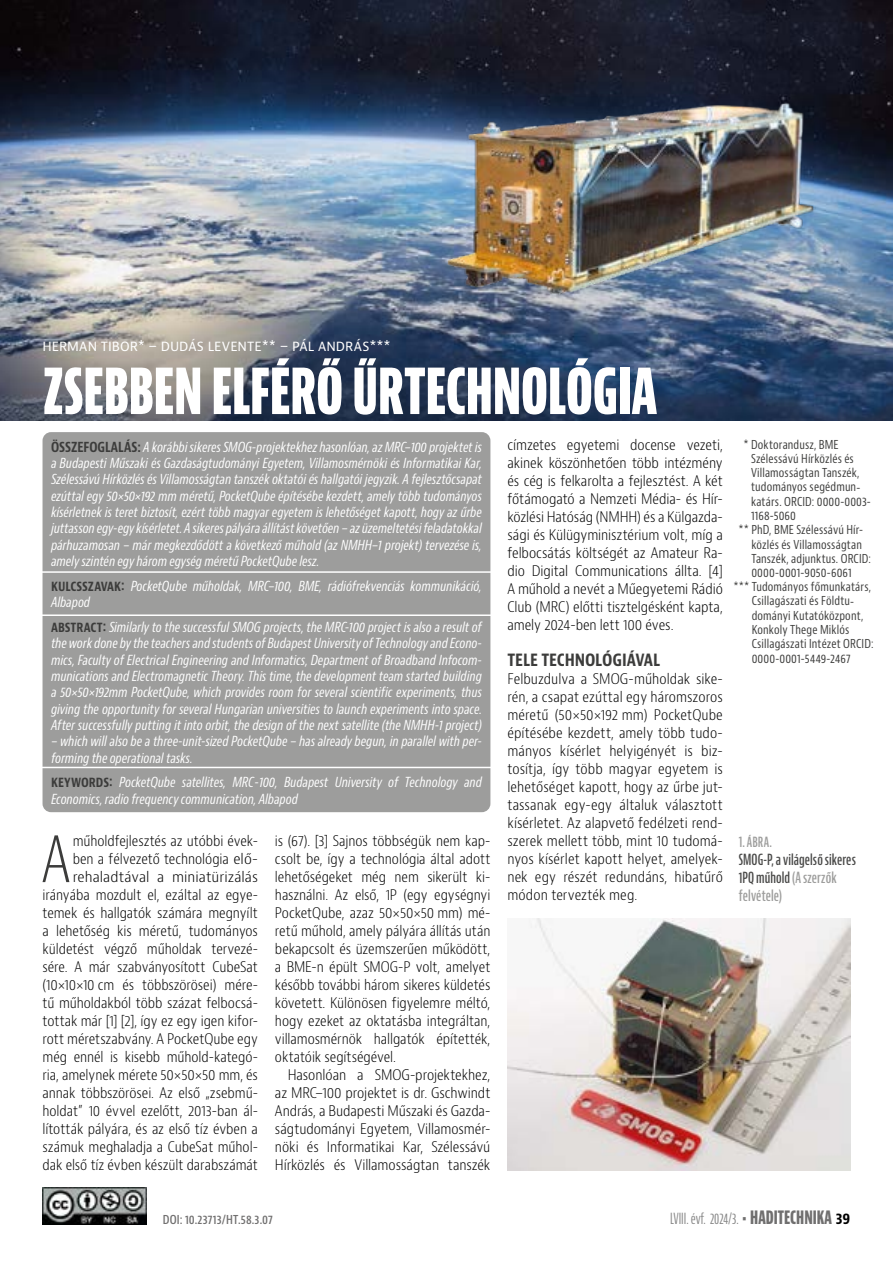
<style>
.page{position:relative;width:893px;height:1263px;background:#fff}
.page>*{position:absolute;margin:0;border:0;box-sizing:border-box;transform-origin:0 0}
.t1{font:700 extra-condensed 67.5px "Bernino Sans";letter-spacing:-.02em;color:#fff;scale:.96 1}
.t2{font:300 condensed 62.1px "Bernino Sans";color:#3c3c3b;scale:.96 1}
.t3{font:700 condensed 18px "Bernino Sans";letter-spacing:-.01em;color:#3c3c3b;scale:.96 1}
.t4{font:600 extra-condensed 15px/18px "Bernino Sans";letter-spacing:.005em;color:#4a4a49}
.t5{font:extra-condensed 15px "Bernino Sans";letter-spacing:-.005em;color:#878787}
.t6{font:600 extra-condensed 15px "Bernino Sans";color:#9d9d9c}
.t7{font:300 condensed 14.25px/18px "Bernino Sans";letter-spacing:-.005em;color:#000;text-align:right;scale:.95 1}
.t8{font:300 condensed 14.25px/18px "Bernino Sans";letter-spacing:-.005em;color:#000;text-align:justify;scale:.96 1}
.t9{font:italic condensed 13.5px/16.4px "Bernino Sans";letter-spacing:-.005em;color:#fff;scale:.96 1}
.t10{font:13.5px "Bernino Sans";letter-spacing:.005em;color:#fff;scale:.96 1}
.t11{font:condensed 12px "Bernino Sans";letter-spacing:.01em;color:#3c3c3b;scale:.96 1}
.t12{font:600 condensed 12px "Bernino Sans";letter-spacing:.015em;color:#706f6f;scale:.96 1}
.s1{font-weight:700;font-style:normal;color:#3c3c3b}
.s2{color:#9d9d9c}
.s3{font-weight:700;font-size:18px;color:#706f6f}
.s4{font-weight:700;font-stretch:condensed;color:#000}
</style>
<div class="page">
<img style="left:43px;top:1188px;width:103px;height:36px">
<div style="left:43px;top:432px;width:447px;height:380px;background:#9d9d9c;border-radius:9px"></div>
<hr style="left:40px;top:571px;width:452px;height:2px;background:#fff">
<hr style="left:40px;top:614px;width:452px;height:2px;background:#fff">
<hr style="left:40px;top:767px;width:453px;height:1px;background:#fff">
<img style="left:0;top:0;width:893px;height:421px">
<img style="left:507px;top:918px;width:343px;height:252px">
<img style="left:442px;top:97px;width:373px;height:201px">
<p class="t10" style="left:43px;top:337px;width:364px">HERMAN TIBOR* – DUDÁS LEVENTE** – PÁL ANDRÁS***</p>
<h1 class="t1" style="left:43px;top:350px;width:642px">ZSEBBEN ELFÉRŐ ŰRTECHNOLÓGIA</h1>
<p class="t9" style="left:51px;top:439px;width:450px;text-align:justify"><span class="s1">ÖSSZEFOGLALÁS:</span> A korábbi sikeres SMOG-projektekhez hasonlóan, az MRC–100 projektet is a Budapesti Műszaki és Gazdaságtudományi Egyetem, Villamosmérnöki és Informatikai Kar, Szélessávú Hírközlés és Villamosságtan tanszék oktatói és hallgatói jegyzik. A fejlesztőcsapat ezúttal egy 50×50×192 mm méretű, PocketQube építésébe kezdett, amely több tudományos kísérletnek is teret biztosít, ezért több magyar egyetem is lehetőséget kapott, hogy az űrbe juttasson egy-egy kísérletet. A sikeres pályára állítást követően – az üzemeltetési feladatokkal párhuzamosan – már megkezdődött a következő műhold (az NMHH–1 projekt) tervezése is, amely szintén egy három egység méretű PocketQube lesz.</p>
<p class="t9" style="left:51px;top:578px;width:450px"><span class="s1">KULCSSZAVAK:</span> PocketQube műholdak, MRC–100, BME, rádiófrekvenciás kommunikáció,<br>Albapod</p>
<p class="t9" style="left:51px;top:619px;width:450px;text-align:justify"><span class="s1">ABSTRACT:</span> Similarly to the successful SMOG projects, the MRC-100 project is also a result of the work done by the teachers and students of Budapest University of Technology and Econo&shy;mics, Faculty of Electrical Engineering and Informatics, Department of Broadband Infocom&shy;munications and Electromagnetic Theory. This time, the development team started building a 50×50×192mm PocketQube, which provides room for several scientific experiments, thus giving the opportunity for several Hungarian universities to launch experiments into space.<br>After successfully putting it into orbit, the design of the next satellite (the NMHH-1 project)</p>
<p class="t9" style="left:51px;top:734px;width:450px">– which will also be a three-unit-sized PocketQube – has already begun, in parallel with per&shy;forming the operational tasks.</p>
<p class="t9" style="left:51px;top:775px;width:450px"><span class="s1">KEYWORDS:</span> PocketQube satellites, MRC-100, Budapest University of Technology and<br>Economics, radio frequency communication, Albapod</p>
<p class="t7" style="left:43px;top:832px;width:228px">műholdfejlesztés az utóbbi évek-<br>ben a félvezető technológia elő&shy;rehaladtával a miniatürizálás irányába mozdult el, ezáltal az egye&shy;temek és hallgatók számára megnyílt a lehetőség kis méretű, tudományos küldetést végző műholdak tervezé&shy;sére. A már szabványosított CubeSat (10×10×10 cm és többszörösei) mére&shy;tű műholdakból több százat felbocsá&shy;tottak már [1] [2], így ez egy igen kifor&shy;rott méretszabvány. A PocketQube egy még ennél is kisebb műhold-kategó&shy;ria, amelynek mérete 50×50×50 mm, és annak többszörösei. Az első „zsebmű&shy;holdat” 10 évvel ezelőtt, 2013-ban ál&shy;lították pályára, és az első tíz évben a számuk meghaladja a CubeSat műhol&shy;dak első tíz évben készült darabszámát</p>
<p class="t7" style="left:275px;top:832px;width:228px;text-align:justify">is (67). [3] Sajnos többségük nem kap&shy;csolt be, így a technológia által adott lehetőségeket még nem sikerült ki&shy;használni. Az első, 1P (egy egységnyi PocketQube, azaz 50×50×50 mm) mé&shy;retű műhold, amely pályára állítás után bekapcsolt és üzemszerűen működött, a BME-n épült SMOG-P volt, amelyet később további három sikeres küldetés követett. Különösen figyelemre méltó, hogy ezeket az oktatásba integráltan, villamosmérnök hallgatók építették, oktatóik segítségével.</p>
<h2 class="t2" style="left:42px;top:822px;width:31px">A</h2>
<p class="t8" style="left:275px;top:1066px;width:226px;text-indent:13px">Hasonlóan a SMOG-projektekhez, az MRC–100 projektet is dr. Gschwindt András, a Budapesti Műszaki és Gazda&shy;ságtudományi Egyetem, Villamosmér&shy;nöki és Informatikai Kar, Szélessávú Hírközlés és Villamosságtan tanszék</p>
<p class="t8" style="left:507px;top:436px;width:226px">címzetes egyetemi docense vezeti, akinek köszönhetően több intézmény és cég is felkarolta a fejlesztést. A két főtámogató a Nemzeti Média- és Hír&shy;közlési Hatóság (NMHH) és a Külgazda&shy;sági és Külügyminisztérium volt, míg a felbocsátás költségét az Amateur Ra&shy;dio Digital Communications állta. [4] A műhold a nevét a Műegyetemi Rádió Club (MRC) előtti tisztelgésként kapta, amely 2024-ben lett 100 éves.</p>
<h3 class="t3" style="left:507px;top:648px;width:161px">TELE TECHNOLÓGIÁVAL</h3>
<p class="t8" style="left:507px;top:670px;width:226px">Felbuzdulva a SMOG-műholdak sike&shy;rén, a csapat ezúttal egy háromszoros méretű (50×50×192 mm) PocketQube építésébe kezdett, amely több tudo&shy;mányos kísérlet helyigényét is biz&shy;tosítja, így több magyar egyetem is lehetőséget kapott, hogy az űrbe jut&shy;tassanak egy-egy általuk választott kísérletet. Az alapvető fedélzeti rend&shy;szerek mellett több, mint 10 tudomá&shy;nyos kísérlet kapott helyet, amelyek&shy;nek egy részét redundáns, hibatűrő módon tervezték meg.</p>
<p class="t11" style="left:743px;top:437px;width:101px">* Doktorandusz, BME</p>
<p class="t11" style="left:751px;top:451px;width:109px">Szélessávú Hírközlés és</p>
<p class="t11" style="left:751px;top:465px;width:114px">Villamosságtan Tanszék,</p>
<p class="t11" style="left:751px;top:480px;width:115px">tudományos segédmun-</p>
<p class="t11" style="left:751px;top:494px;width:126px">katárs. ORCID: 0000-0003-</p>
<p class="t11" style="left:751px;top:508px;width:48px">1168-5060</p>
<p class="t11" style="left:738px;top:522px;width:131px">** PhD, BME Szélessávú Hír-</p>
<p class="t11" style="left:751px;top:537px;width:117px">közlés és Villamosságtan</p>
<p class="t11" style="left:751px;top:551px;width:126px">Tanszék, adjunktus. ORCID:</p>
<p class="t11" style="left:751px;top:565px;width:106px">0000-0001-9050-6061</p>
<p class="t11" style="left:733px;top:579px;width:145px">*** Tudományos főmunkatárs,</p>
<p class="t11" style="left:752px;top:594px;width:108px">Csillagászati és Földtu-</p>
<p class="t11" style="left:752px;top:608px;width:118px">dományi Kutatóközpont,</p>
<p class="t11" style="left:752px;top:622px;width:103px">Konkoly Thege Miklós</p>
<p class="t11" style="left:752px;top:636px;width:128px">Csillagászati Intézet ORCID:</p>
<p class="t11" style="left:752px;top:651px;width:105px">0000-0001-5449-2467</p>
<p class="t6" style="left:739px;top:833px;width:35px">1.ÁBRA.</p>
<p class="t4" style="left:739px;top:851px;width:119px">SMOG-P, a világelső sikeres<br>1PQ műhold <span class="s2">(A szerzők felvétele)</span></p>
<p class="t12" style="left:163px;top:1212px;width:116px">DOI: 10.23713/HT.58.3.07</p>
<p class="t5" style="left:670px;top:1210px;width:182px">LVIII. évf. 2024/3. <span class="s3">• HADITECHNIKA</span> <span class="s4">39</span></p>
</div>
